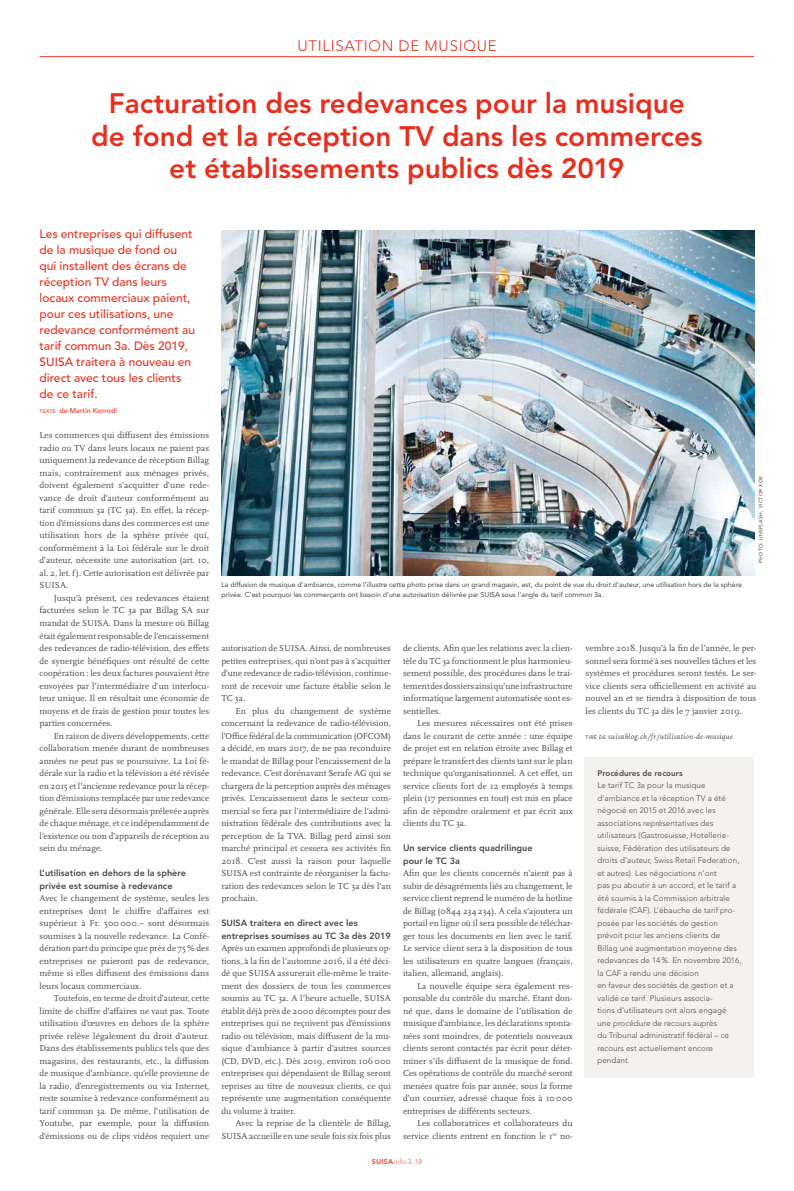
<style>
.page{position:relative;width:794px;height:1191px;background:#fff}
.page>*{position:absolute;margin:0;border:0;box-sizing:border-box;transform-origin:0 0}
.t1{font:800 28px/32.5px "Avenir LT Std";color:#e6301f;text-align:center}
.t2{font:300 15px "Avenir LT Std";letter-spacing:.05em;color:#e6301f}
.t3{font:500 12px/16px "Avenir LT Std";color:#e6301f}
.t4{font:9px/12.5px "Scala OT";letter-spacing:.005em;color:#484847;text-align:justify}
.t5{font:800 9px/12.5px "Avenir LT Std";letter-spacing:.005em;color:#484847}
.t6{font:300 8px/12.5px "Avenir LT Std";letter-spacing:.01em;color:#484847}
.t7{font:800 8px "Avenir LT Std";letter-spacing:.01em;color:#484847}
.t8{font:italic 7.8px "Scala OT";letter-spacing:.03em;color:#484847}
.t9{font:7px/10px "Avenir LT Std";color:#484847}
.t10{font:500 7px "Avenir LT Std";letter-spacing:.01em;color:#e6301f}
.t11{font:300 7px "Avenir LT Std";letter-spacing:.035em;color:#eb573b}
.t12{font:5px "Avenir LT Std";letter-spacing:.07em;color:#484847}
.s1{font-size:5px}
.s2{font-weight:900}
.s3{font-family:"Avenir LT Std";font-weight:500;font-style:normal;font-size:5px}
</style>
<div class="page">
<hr style="left:40px;top:56px;width:714px;height:1px;background:#e6301f">
<div style="left:584px;top:757px;width:170px;height:320px;background:#f4f2ef"></div>
<img style="left:221px;top:230px;width:533px;height:346px">
<h2 class="t2" style="left:297px;top:37px;width:201px">UTILISATION DE MUSIQUE</h2>
<h1 class="t1" style="left:91px;top:87px;width:613px">Facturation des redevances pour la musique de fond et la réception TV dans les commerces et établissements publics dès 2019</h1>
<p class="t3" style="left:40px;top:226px;width:157px">Les entreprises qui diffusent de la musique de fond ou qui installent des écrans de réception TV dans leurs locaux commerciaux paient, pour ces utilisations, une redevance conformément au tarif commun 3a. Dès 2019,<br>SUISA traitera à nouveau en direct avec tous les clients de ce tarif.</p>
<p class="t10" style="left:40px;top:407px;width:79px"><span class="s1">TEXTE</span> de Martin Korrodi</p>
<p class="t4" style="left:40px;top:429px;width:171px">Les commerces qui diffusent des émissions radio ou TV dans leurs locaux ne paient pas uniquement la redevance de réception Billag mais, contrairement aux ménages privés, doivent également s’acquitter d’une rede&shy;vance de droit d’auteur conformément au tarif commun 3a (TC 3a). En effet, la récep&shy;tion d’émissions dans des commerces est une utilisation hors de la sphère privée qui, conformément à la Loi fédérale sur le droit d’auteur, nécessite une autorisation (art. 10, al. 2, let. f). Cette autorisation est délivrée par SUISA.</p>
<p class="t4" style="left:40px;top:592px;width:171px;text-indent:14px">Jusqu’à présent, ces redevances étaient facturées selon le TC 3a par Billag SA sur mandat de SUISA. Dans la mesure où Billag était également responsable de l’encaissement des redevances de radio-télévision, des effets de synergie bénéfiques ont résulté de cette coopération : les deux factures pouvaient être envoyées par l’intermédiaire d’un interlocu&shy;teur unique. Il en résultait une économie de moyens et de frais de gestion pour toutes les parties concernées.</p>
<p class="t4" style="left:40px;top:729px;width:171px;text-indent:14px">En raison de divers développements, cette collaboration menée durant de nombreuses années ne peut pas se poursuivre. La Loi fé&shy;dérale sur la radio et la télévision a été révisée en 2015 et l’ancienne redevance pour la récep&shy;tion d’émissions remplacée par une redevance générale. Elle sera désormais prélevée auprès de chaque ménage, et ce indépendamment de l’existence ou non d’appareils de réception au sein du ménage.</p>
<p class="t5" style="left:40px;top:866px;width:148px">L’utilisation en dehors de la sphère privée est soumise à redevance</p>
<p class="t4" style="left:40px;top:892px;width:171px">Avec le changement de système, seules les entreprises dont le chiffre d’affaires est supérieur à Fr. 500000.– sont désormais soumises à la nouvelle redevance. La Confé&shy;dération part du principe que près de 75% des entreprises ne paieront pas de redevance, même si elles diffusent des émissions dans leurs locaux commerciaux.</p>
<p class="t4" style="left:40px;top:992px;width:171px;text-indent:14px">Toutefois, en terme de droit d’auteur, cette limite de chiffre d’affaires ne vaut pas. Toute utilisation d’œuvres en dehors de la sphère privée relève légalement du droit d’auteur.<br>Dans des établissements publics tels que des magasins, des restaurants, etc., la diffusion de musique d’ambiance, qu’elle provienne de la radio, d’enregistrements ou via Internet, reste soumise à redevance conformément au tarif commun 3a. De même, l’utilisation de Youtube, par exemple, pour la diffusion d’émissions ou de clips vidéos requiert une</p>
<p class="t9" style="left:221px;top:579px;width:522px">La diffusion de musique d’ambiance, comme l’illustre cette photo prise dans un grand magasin, est, du point de vue du droit d’auteur, une utilisation hors de la sphère privée. C’est pourquoi les commerçants ont besoin d’une autorisation délivrée par SUISA sous l’angle du tarif commun 3a.</p>
<p class="t12" style="left:757px;top:563px;width:89px;rotate:-90deg">PHOTO: UNSPLASH, VICTOR XOK</p>
<p class="t4" style="left:221px;top:642px;width:171px">autorisation de SUISA. Ainsi, de nombreuses petites entreprises, qui n’ont pas à s’acquitter d’une redevance de radio-télévision, continue&shy;ront de recevoir une facture établie selon le TC 3a.</p>
<p class="t4" style="left:221px;top:704px;width:171px;text-indent:14px">En plus du changement de système concernant la redevance de radio-télévision, l’Office fédéral de la communication (OFCOM) a décidé, en mars 2017, de ne pas reconduire le mandat de Billag pour l’encaissement de la redevance. C’est dorénavant Serafe AG qui se chargera de la perception auprès des ménages privés. L’encaissement dans le secteur com&shy;mercial se fera par l’intermédiaire de l’admi&shy;nistration fédérale des contributions avec la perception de la TVA. Billag perd ainsi son marché principal et cessera ses activités fin 2018. C’est aussi la raison pour laquelle SUISA est contrainte de réorganiser la factu&shy;ration des redevances selon le TC 3a dès l’an prochain.</p>
<p class="t5" style="left:221px;top:916px;width:171px">SUISA traitera en direct avec les entreprises soumises au TC 3a dès 2019</p>
<p class="t4" style="left:221px;top:942px;width:171px">Après un examen approfondi de plusieurs op&shy;tions, à la fin de l’automne 2016, il a été déci&shy;dé que SUISA assurerait elle-même le traite&shy;ment des dossiers de tous les commerces soumis au TC 3a. A l’heure actuelle, SUISA établit déjà près de 2000 décomptes pour des entreprises qui ne reçoivent pas d’émissions radio ou télévision, mais diffusent de la mu&shy;sique d’ambiance à partir d’autres sources (CD, DVD, etc.). Dès 2019, environ 106000 entreprises qui dépendaient de Billag seront reprises au titre de nouveaux clients, ce qui représente une augmentation conséquente du volume à traiter.</p>
<p class="t4" style="left:221px;top:1117px;width:171px;text-align:right">Avec la reprise de la clientèle de Billag,<br>SUISA accueille en une seule fois six fois plus</p>
<p class="t4" style="left:403px;top:642px;width:171px">de clients. Afin que les relations avec la clien&shy;tèle du TC 3a fonctionnent le plus harmonieu&shy;sement possible, des procédures dans le trai&shy;tement des dossiers ainsi qu’une infrastructure informatique largement automatisée sont es&shy;sentielles.</p>
<p class="t4" style="left:403px;top:717px;width:171px;text-indent:14px">Les mesures nécessaires ont été prises dans le courant de cette année : une équipe de projet est en relation étroite avec Billag et prépare le transfert des clients tant sur le plan technique qu’organisationnel. A cet effet, un service clients fort de 12 employés à temps plein (17 personnes en tout) est mis en place afin de répondre oralement et par écrit aux clients du TC 3a.</p>
<p class="t5" style="left:403px;top:841px;width:131px">Un service clients quadrilingue pour le TC 3a</p>
<p class="t4" style="left:403px;top:867px;width:171px">Afin que les clients concernés n’aient pas à subir de désagréments liés au changement, le service client reprend le numéro de la hotline de Billag (0844 234 234). A cela s’ajoutera un portail en ligne où il sera possible de téléchar&shy;ger tous les documents en lien avec le tarif.<br>Le service client sera à la disposition de tous les utilisateurs en quatre langues (français, italien, allemand, anglais).</p>
<p class="t4" style="left:403px;top:979px;width:171px;text-indent:14px">La nouvelle équipe sera également res&shy;ponsable du contrôle du marché. Etant don&shy;né que, dans le domaine de l’utilisation de musique d’ambiance, les déclarations sponta&shy;nées sont moindres, de potentiels nouveaux clients seront contactés par écrit pour déter&shy;miner s’ils diffusent de la musique de fond.<br>Ces opérations de contrôle du marché seront menées quatre fois par année, sous la forme d’un courrier, adressé chaque fois à 10000 entreprises de différents secteurs.</p>
<p class="t4" style="left:403px;top:1117px;width:171px;text-align:right">Les collaboratrices et collaborateurs du service clients entrent en fonction le 1<sup>er</sup> no-</p>
<p class="t11" style="left:372px;top:1157px;width:52px"><span class="s2">SUISA</span>info 3. 18</p>
<p class="t4" style="left:585px;top:642px;width:172px">vembre 2018. Jusqu’à la fin de l’année, le per&shy;sonnel sera formé à ses nouvelles tâches et les systèmes et procédures seront testés. Le ser&shy;vice clients sera officiellement en activité au nouvel an et se tiendra à disposition de tous les clients du TC 3a dès le 7 janvier 2019.</p>
<p class="t8" style="left:585px;top:731px;width:149px"><span class="s3">TIRÉ DE</span> suisablog.ch/fr/utilisation-de-musique</p>
<p class="t7" style="left:597px;top:768px;width:87px">Procédures de recours</p>
<p class="t6" style="left:597px;top:779px;width:146px">Le tarif TC 3a pour la musique d’ambiance et la réception TV a été négocié en 2015 et 2016 avec les associations représentatives des utilisateurs (Gastrosuisse, Hotellerie&shy;suisse, Fédération des utilisateurs de droits d’auteur, Swiss Retail Federation, et autres). Les négociations n’ont<br>pas pu aboutir à un accord, et le tarif a été soumis à la Commission arbitrale fédérale (CAF). L’ébauche de tarif pro&shy;posée par les sociétés de gestion prévoit pour les anciens clients de Billag une augmentation moyenne des redevances de 14 %. En novembre 2016, la CAF a rendu une décision<br>en faveur des sociétés de gestion et a validé ce tarif. Plusieurs associa-<br>tions d’utilisateurs ont alors engagé une procédure de recours auprès<br>du Tribunal administratif fédéral – ce recours est actuellement encore pendant.</p>
</div>
